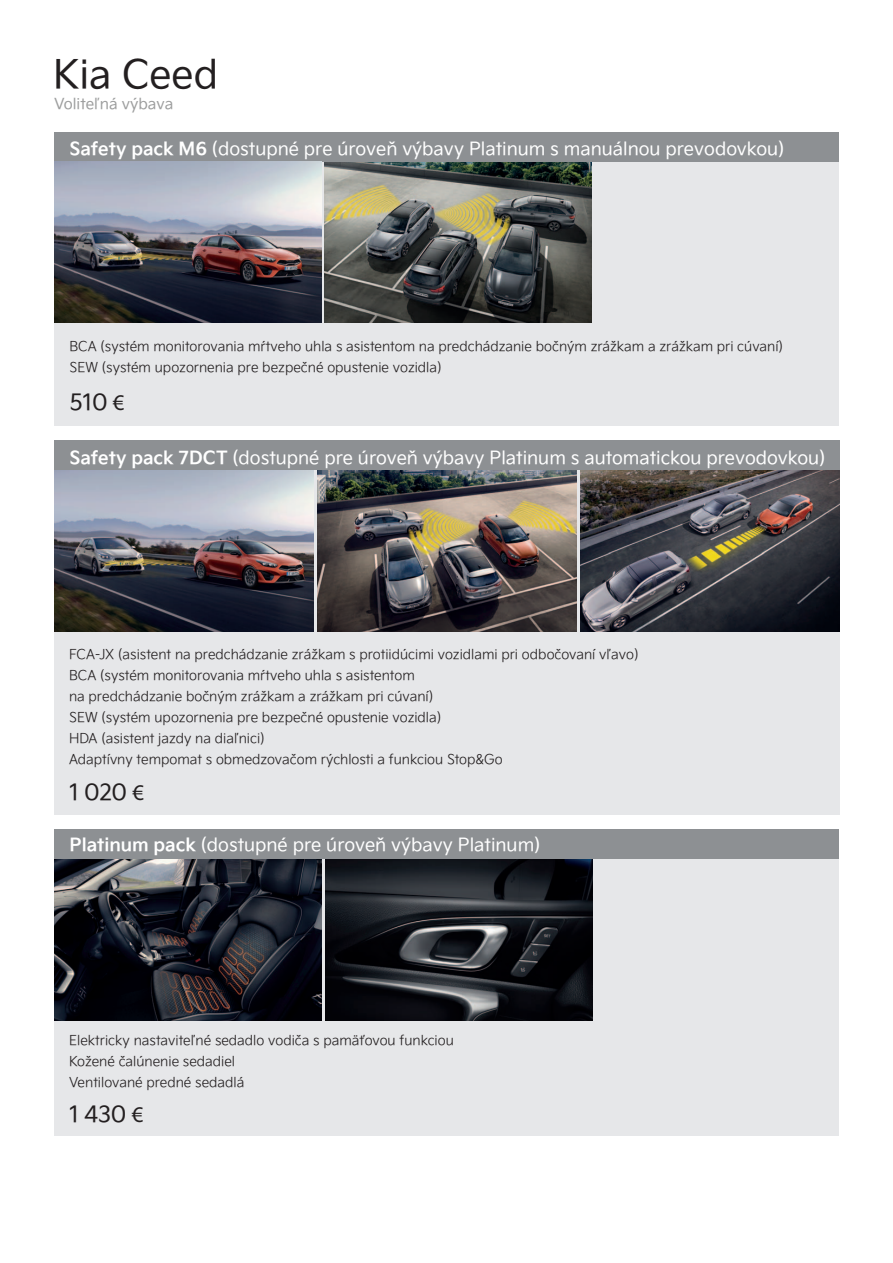
<style>
.page{position:relative;width:893px;height:1263px;background:#fff}
.page>*{position:absolute;margin:0;border:0;box-sizing:border-box;transform-origin:0 0}
.t1{font:39px "Kia Signature";color:#231f20}
.t2{font:22.5px "Kia Signature";letter-spacing:-.02em;color:#231f20}
.t3{font:18px "Kia Signature";color:#fff}
.t4{font:15px "Kia Signature";color:#9d9e9e}
.t5{font:300 13.5px/21px "Kia Signature";color:#231f20}
.s1{font-weight:700}
.s2{font-family:"Myriad Pro"}
</style>
<div class="page">
<div style="left:54px;top:441px;width:785px;height:373px;background:#e6e7e9"></div>
<img style="left:54px;top:470px;width:260px;height:162px">
<img style="left:317px;top:470px;width:260px;height:162px">
<img style="left:580px;top:470px;width:259px;height:162px">
<div style="left:54px;top:440px;width:785px;height:30px;background:#8d9093"></div>
<div style="left:54px;top:150px;width:785px;height:275px;background:#e6e7e9"></div>
<div style="left:54px;top:847px;width:785px;height:289px;background:#e6e7e9"></div>
<img style="left:324px;top:162px;width:267px;height:161px">
<img style="left:325px;top:859px;width:267px;height:162px">
<div style="left:54px;top:132px;width:785px;height:30px;background:#8d9093"></div>
<div style="left:54px;top:829px;width:785px;height:30px;background:#8d9093"></div>
<img style="left:54px;top:161px;width:267px;height:162px">
<img style="left:54px;top:859px;width:267px;height:162px">
<h1 class="t1" style="left:53px;top:52px;width:167px">Kia Ceed</h1>
<p class="t4" style="left:54px;top:95px;width:121px">Voliteľná výbava</p>
<h3 class="t3" style="left:69px;top:139px;width:717px"><span class="s1">Safety pack M6</span> (dostupné pre úroveň výbavy Platinum s manuálnou prevodovkou)</h3>
<p class="t5" style="left:69px;top:337px;width:715px">BCA (systém monitorovania mŕtveho uhla s asistentom na predchádzanie bočným zrážkam a zrážkam pri cúvaní)<br>SEW (systém upozornenia pre bezpečné opustenie vozidla)</p>
<h2 class="t2" style="left:69px;top:389px;width:57px">510 <span class="s2">€</span></h2>
<h3 class="t3" style="left:69px;top:447px;width:758px"><span class="s1">Safety pack 7DCT</span> (dostupné pre úroveň výbavy Platinum s automatickou prevodovkou)</h3>
<p class="t5" style="left:69px;top:645px;width:571px">FCA-JX (asistent na predchádzanie zrážkam s protiidúcimi vozidlami pri odbočovaní vľavo)<br>BCA (systém monitorovania mŕtveho uhla s asistentom<br>na predchádzanie bočným zrážkam a zrážkam pri cúvaní)<br>SEW (systém upozornenia pre bezpečné opustenie vozidla)<br>HDA (asistent jazdy na diaľnici)<br>Adaptívny tempomat s obmedzovačom rýchlosti a funkciou Stop&amp;Go</p>
<h2 class="t2" style="left:69px;top:778px;width:76px">1 020 <span class="s2">€</span></h2>
<h3 class="t3" style="left:69px;top:834px;width:473px"><span class="s1">Platinum pack</span> (dostupné pre úroveň výbavy Platinum)</h3>
<p class="t5" style="left:69px;top:1031px;width:386px">Elektricky nastaviteľné sedadlo vodiča s pamäťovou funkciou<br>Kožené čalúnenie sedadiel<br>Ventilované predné sedadlá</p>
<h2 class="t2" style="left:69px;top:1101px;width:76px">1 430 <span class="s2">€</span></h2>
</div>
